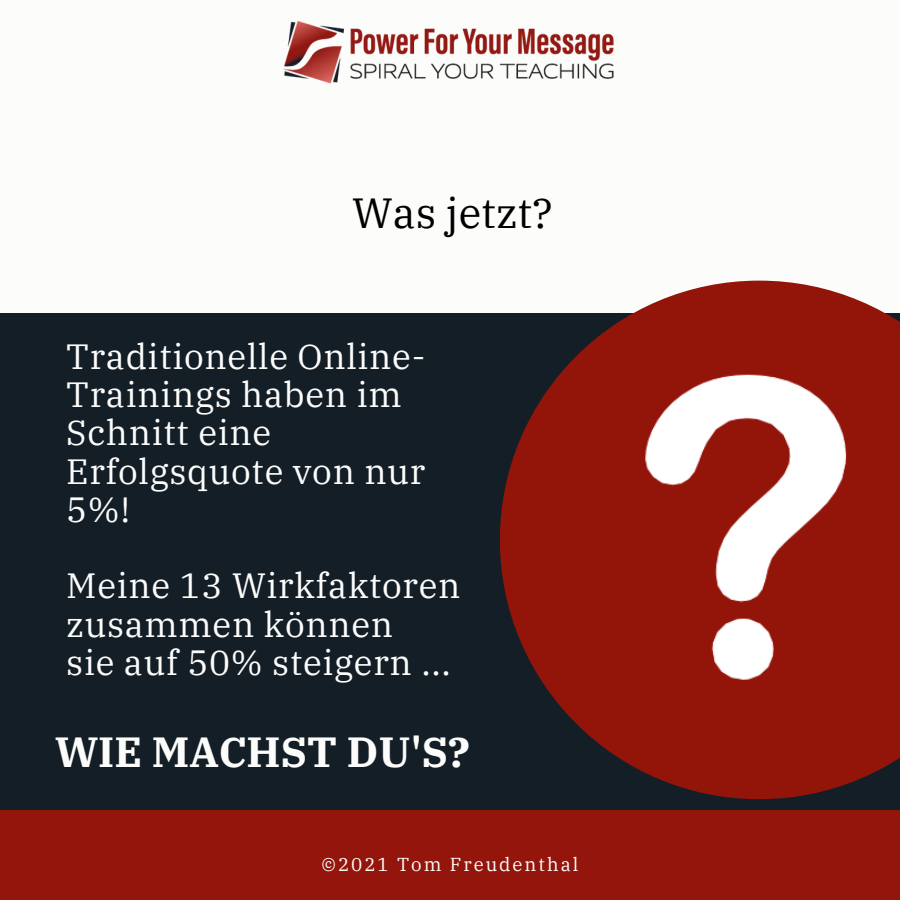
<style>
.page{position:relative;width:900px;height:900px;background:#fcfcfb}
.page>*{position:absolute;margin:0;border:0;box-sizing:border-box;transform-origin:0 0}
.t1{font:700 42px "IBM Plex Serif";color:#fcfcfb}
.t2{font:42px "IBM Plex Serif";color:#000}
.t3{font:35px/38.2px "IBM Plex Serif";letter-spacing:.02em;color:#fcfcfb}
.t4{font:18.7px "IBM Plex Serif";letter-spacing:.105em;color:#fcfcfb}
</style>
<div class="page">
<div style="left:0;top:810px;width:900px;height:90px;background:#93150b"></div>
<div style="left:0;top:314px;width:900px;height:496px;background:#141e27"></div>
<img style="left:500px;top:281px;width:400px;height:518px">
<img style="left:284px;top:21px;width:330px;height:63px">
<p class="t2" style="left:352px;top:185px;width:202px">Was jetzt?</p>
<p class="t3" style="left:66px;top:337px;width:361px">Traditionelle Online-<br>Trainings haben im<br>Schnitt eine<br>Erfolgsquote von nur<br>5%!</p>
<p class="t3" style="left:66px;top:566px;width:396px">Meine 13 Wirkfaktoren zusammen können</p>
<p class="t3" style="left:66px;top:643px;width:386px">sie auf 50% steigern ...</p>
<p class="t1" style="left:55px;top:723px;width:417px">WIE MACHST DU'S?</p>
<p class="t4" style="left:322px;top:852px;width:258px">©2021 Tom Freudenthal</p>
</div>
